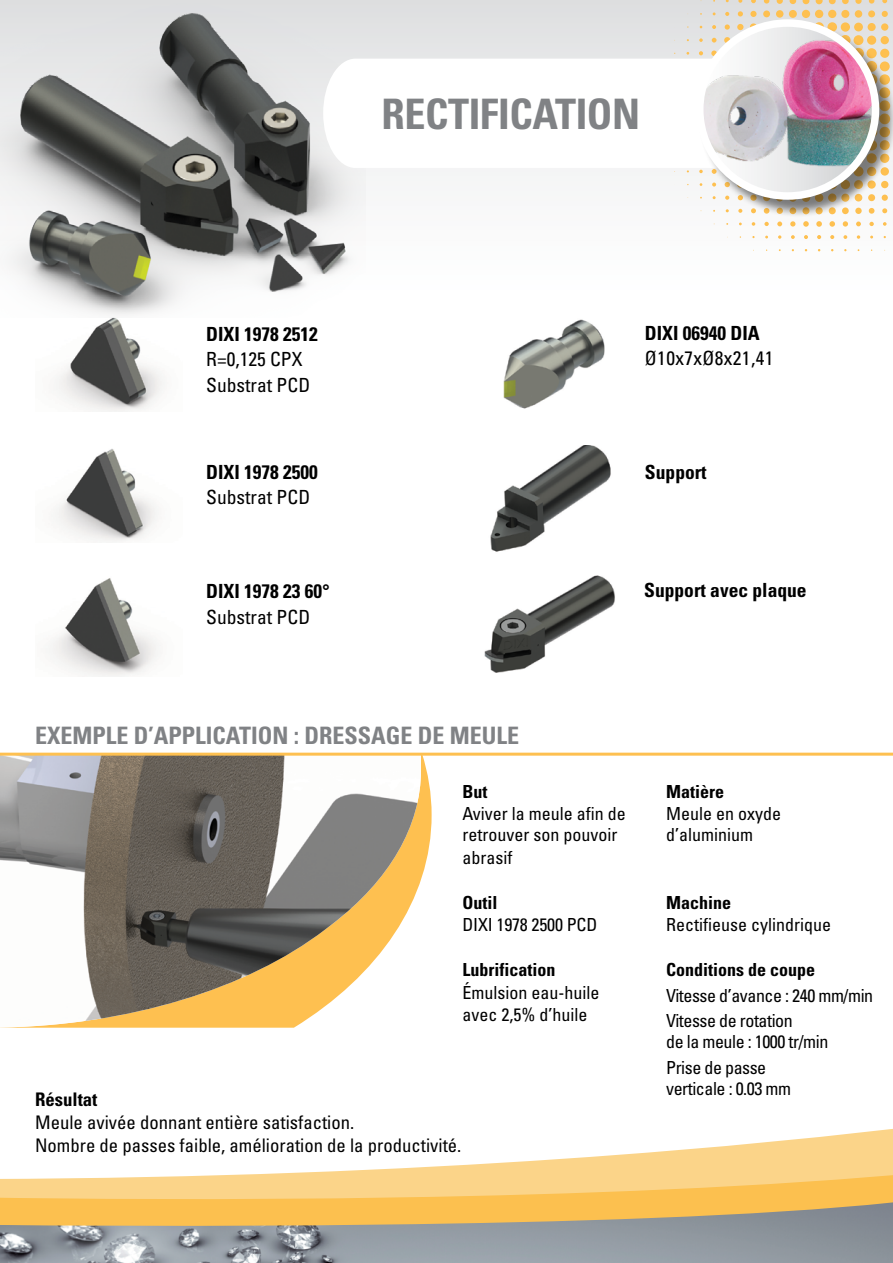
<style>
.page{position:relative;width:893px;height:1263px;background:#fff}
.page>*{position:absolute;margin:0;border:0;box-sizing:border-box;transform-origin:0 0}
.t1{font:700 condensed 42px "Univers";letter-spacing:-.01em;color:#808285}
.t2{font:700 condensed 24px "Univers";color:#808285}
.t3{font:700 condensed 19.5px "Univers";color:#000}
.t4{font:condensed 19.5px/25.5px "Univers";color:#000}
.t5{font:condensed 19.5px "Univers";letter-spacing:.02em;color:#000}
.t6{font:condensed 18.75px/23.4px "Univers";color:#000}
.t7{font:700 condensed 18.75px "Univers";color:#000}
.t8{font:condensed 18px/21.8px "Univers";color:#000}
.t9{font:condensed 18px/25.5px "Univers";letter-spacing:-.025em;color:#000}
.t10{font:700 condensed 18px "Univers";color:#000}
</style>
<div class="page">
<svg style="left:421px;top:756px;width:11px;height:123px"></svg>
<img style="left:0;top:756px;width:421px;height:271px">
<svg style="left:366px;top:0;width:527px;height:252px"></svg>
<svg style="left:738px;top:0;width:4px;height:3px"></svg>
<svg style="left:751px;top:0;width:5px;height:3px"></svg>
<svg style="left:764px;top:0;width:5px;height:4px"></svg>
<svg style="left:777px;top:0;width:6px;height:4px"></svg>
<svg style="left:790px;top:0;width:6px;height:4px"></svg>
<svg style="left:803px;top:0;width:6px;height:4px"></svg>
<svg style="left:816px;top:0;width:7px;height:4px"></svg>
<svg style="left:829px;top:0;width:7px;height:4px"></svg>
<svg style="left:842px;top:0;width:7px;height:4px"></svg>
<svg style="left:855px;top:0;width:7px;height:4px"></svg>
<svg style="left:869px;top:0;width:5px;height:4px"></svg>
<svg style="left:882px;top:0;width:5px;height:3px"></svg>
<svg style="left:725px;top:12px;width:4px;height:4px"></svg>
<svg style="left:738px;top:11px;width:5px;height:5px"></svg>
<svg style="left:750px;top:11px;width:6px;height:6px"></svg>
<div style="left:763px;top:10px;width:7px;height:7px;background:#fec050;border-radius:50%"></div>
<div style="left:776px;top:10px;width:7px;height:8px;background:#fec050;border-radius:50%"></div>
<div style="left:789px;top:10px;width:8px;height:8px;background:#fec050;border-radius:50%"></div>
<div style="left:802px;top:10px;width:8px;height:8px;background:#fec050;border-radius:50%"></div>
<div style="left:815px;top:10px;width:8px;height:8px;background:#fec050;border-radius:50%"></div>
<div style="left:828px;top:10px;width:8px;height:8px;background:#fec050;border-radius:50%"></div>
<div style="left:841px;top:10px;width:8px;height:8px;background:#fec050;border-radius:50%"></div>
<div style="left:855px;top:10px;width:7px;height:8px;background:#fec050;border-radius:50%"></div>
<div style="left:868px;top:10px;width:7px;height:7px;background:#fec050;border-radius:50%"></div>
<svg style="left:882px;top:11px;width:6px;height:6px"></svg>
<svg style="left:752px;top:222px;width:3px;height:4px"></svg>
<svg style="left:764px;top:222px;width:5px;height:4px"></svg>
<svg style="left:777px;top:221px;width:5px;height:5px"></svg>
<svg style="left:790px;top:221px;width:5px;height:6px"></svg>
<svg style="left:803px;top:221px;width:6px;height:6px"></svg>
<svg style="left:816px;top:221px;width:6px;height:6px"></svg>
<svg style="left:829px;top:221px;width:6px;height:6px"></svg>
<svg style="left:843px;top:221px;width:5px;height:6px"></svg>
<svg style="left:856px;top:221px;width:5px;height:5px"></svg>
<svg style="left:869px;top:222px;width:5px;height:4px"></svg>
<svg style="left:883px;top:222px;width:4px;height:4px"></svg>
<svg style="left:778px;top:235px;width:3px;height:4px"></svg>
<svg style="left:791px;top:235px;width:4px;height:4px"></svg>
<svg style="left:804px;top:235px;width:4px;height:4px"></svg>
<svg style="left:817px;top:235px;width:4px;height:4px"></svg>
<svg style="left:830px;top:235px;width:4px;height:4px"></svg>
<svg style="left:843px;top:235px;width:4px;height:4px"></svg>
<svg style="left:857px;top:235px;width:3px;height:4px"></svg>
<hr style="left:0;top:753px;width:893px;height:3px;background:#fec050">
<img style="left:56px;top:317px;width:108px;height:94px">
<img style="left:55px;top:449px;width:102px;height:93px">
<img style="left:49px;top:578px;width:109px;height:99px">
<img style="left:503px;top:319px;width:102px;height:90px">
<img style="left:490px;top:445px;width:121px;height:107px">
<img style="left:484px;top:575px;width:131px;height:98px">
<img style="left:0;top:0;width:366px;height:315px">
<svg style="left:0;top:1129px;width:893px;height:73px"></svg>
<img style="left:0;top:1202px;width:893px;height:61px">
<svg style="left:323px;top:59px;width:375px;height:109px"></svg>
<div style="left:699px;top:22px;width:194px;height:197px;background:#000;opacity:.5"></div>
<svg style="left:698px;top:23px;width:177px;height:177px"></svg>
<img style="left:700px;top:24px;width:175px;height:171px">
<div style="left:696px;top:19px;width:183px;height:181px;border:8px solid #fff;border-radius:50%"></div>
<h1 class="t1" style="left:382px;top:89px;width:260px">RECTIFICATION</h1>
<p class="t3" style="left:206px;top:322px;width:113px">DIXI 1978 2512</p>
<p class="t4" style="left:206px;top:346px;width:106px">R=0,125 CPX<br>Substrat PCD</p>
<p class="t3" style="left:645px;top:321px;width:116px">DIXI 06940 DIA</p>
<p class="t5" style="left:645px;top:346px;width:130px">Ø10x7xØ8x21,41</p>
<p class="t3" style="left:206px;top:460px;width:113px">DIXI 1978 2500</p>
<p class="t4" style="left:206px;top:484px;width:106px">Substrat PCD</p>
<p class="t3" style="left:645px;top:460px;width:63px">Support</p>
<p class="t3" style="left:206px;top:579px;width:125px">DIXI 1978 23 60°</p>
<p class="t4" style="left:206px;top:604px;width:106px">Substrat PCD</p>
<p class="t3" style="left:644px;top:578px;width:164px">Support avec plaque</p>
<h2 class="t2" style="left:35px;top:721px;width:485px">EXEMPLE D’APPLICATION : DRESSAGE DE MEULE</h2>
<p class="t10" style="left:462px;top:780px;width:27px">But</p>
<p class="t8" style="left:462px;top:803px;width:165px">Aviver la meule afin de retrouver son pouvoir abrasif</p>
<p class="t10" style="left:462px;top:891px;width:37px">Outil</p>
<p class="t8" style="left:462px;top:914px;width:136px">DIXI 1978 2500 PCD</p>
<p class="t10" style="left:462px;top:959px;width:95px">Lubrification</p>
<p class="t8" style="left:462px;top:981px;width:138px;line-height:22.5px">Émulsion eau-huile avec 2,5% d’huile</p>
<p class="t7" style="left:35px;top:1087px;width:64px">Résultat</p>
<p class="t6" style="left:35px;top:1110px;width:428px">Meule avivée donnant entière satisfaction.<br>Nombre de passes faible, amélioration de la productivité.</p>
<p class="t10" style="left:666px;top:780px;width:59px">Matière</p>
<p class="t8" style="left:666px;top:803px;width:116px;line-height:21px">Meule en oxyde d’aluminium</p>
<p class="t10" style="left:666px;top:891px;width:66px">Machine</p>
<p class="t8" style="left:666px;top:914px;width:166px">Rectifieuse cylindrique</p>
<p class="t10" style="left:666px;top:959px;width:151px">Conditions de coupe</p>
<p class="t9" style="left:666px;top:982px;width:208px">Vitesse d’avance : 240 mm/min<br>Vitesse de rotation</p>
<p class="t9" style="left:666px;top:1029px;width:164px">de la meule : 1000 tr/min<br>Prise de passe</p>
<p class="t9" style="left:666px;top:1075px;width:126px">verticale : 0.03 mm</p>
</div>
